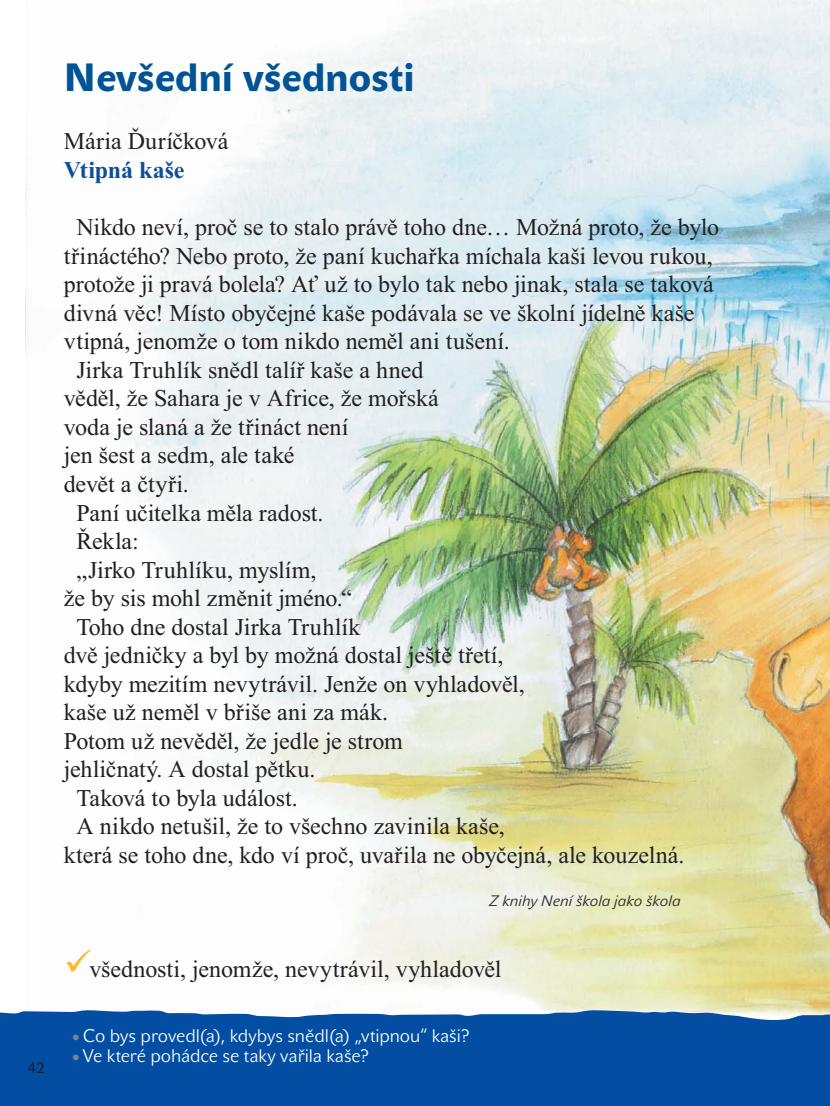
<style>
.page{position:relative;width:830px;height:1106px;background:#fff}
.page>*{position:absolute;margin:0;border:0;box-sizing:border-box;transform-origin:0 0}
.t1{font:39px "John Sans Heavy Pro";letter-spacing:.01em;color:#005496}
.t2{font:24px "Times New Roman";color:#231f20}
.t3{font:700 24px "Times New Roman";letter-spacing:-.005em;color:#0e4e96}
.t4{font:18px "John Sans Lite Pro";color:#fff}
.t5{font:italic 15px "John Sans Lite Pro";letter-spacing:.01em;color:#231f20}
.t6{font:15px "John Sans Text Pro";color:#231f20}
.s1{font-family:"John Sans Heavy Pro";color:#808285}
</style>
<div class="page">
<img style="left:25px;top:0;width:804px;height:1010px">
<div style="left:0;top:1010px;width:829px;height:95px;background:#034ea2"></div>
<svg style="left:66px;top:949px;width:25px;height:23px"></svg>
<h1 class="t1" style="left:64px;top:55px;width:352px">Nevšední všednosti</h1>
<p class="t2" style="left:64px;top:127px;width:166px">Mária Ďuríčková</p>
<p class="t3" style="left:64px;top:156px;width:122px">Vtipná kaše</p>
<p class="t2" style="left:77px;top:213px;width:644px">Nikdo neví, proč se to stalo právě toho dne… Možná proto, že bylo</p>
<p class="t2" style="left:64px;top:241px;width:650px">třináctého? Nebo proto, že paní kuchařka míchala kaši levou rukou,</p>
<p class="t2" style="left:64px;top:270px;width:651px">protože ji pravá bolela? Ať už to bylo tak nebo jinak, stala se taková</p>
<p class="t2" style="left:64px;top:298px;width:632px">divná věc! Místo obyčejné kaše podávala se ve školní jídelně kaše</p>
<p class="t2" style="left:64px;top:327px;width:447px">vtipná, jenomže o tom nikdo neměl ani tušení.</p>
<p class="t2" style="left:77px;top:355px;width:348px">Jirka Truhlík snědl talíř kaše a hned</p>
<p class="t2" style="left:64px;top:384px;width:376px">věděl, že Sahara je v Africe, že mořská</p>
<p class="t2" style="left:64px;top:412px;width:286px">voda je slaná a že třináct není</p>
<p class="t2" style="left:64px;top:441px;width:232px">jen šest a sedm, ale také</p>
<p class="t2" style="left:64px;top:469px;width:127px">devět a čtyři.</p>
<p class="t2" style="left:77px;top:498px;width:248px">Paní učitelka měla radost.</p>
<p class="t2" style="left:77px;top:526px;width:64px">Řekla:</p>
<p class="t2" style="left:77px;top:555px;width:241px">„Jirko Truhlíku, myslím,</p>
<p class="t2" style="left:64px;top:584px;width:289px">že by sis mohl změnit jméno.“</p>
<p class="t2" style="left:77px;top:612px;width:285px">Toho dne dostal Jirka Truhlík</p>
<p class="t2" style="left:64px;top:641px;width:441px">dvě jedničky a byl by možná dostal ještě třetí,</p>
<p class="t2" style="left:64px;top:669px;width:462px">kdyby mezitím nevytrávil. Jenže on vyhladověl,</p>
<p class="t2" style="left:64px;top:698px;width:326px">kaše už neměl v břiše ani za mák.</p>
<p class="t2" style="left:64px;top:726px;width:340px">Potom už nevěděl, že jedle je strom</p>
<p class="t2" style="left:64px;top:755px;width:253px">jehličnatý. A dostal pětku.</p>
<p class="t2" style="left:77px;top:783px;width:223px">Taková to byla událost.</p>
<p class="t2" style="left:77px;top:812px;width:430px">A nikdo netušil, že to všechno zavinila kaše,</p>
<p class="t2" style="left:64px;top:840px;width:622px">která se toho dne, kdo ví proč, uvařila ne obyčejná, ale kouzelná.</p>
<p class="t5" style="left:488px;top:892px;width:193px">Z knihy Není škola jako škola</p>
<p class="t6" style="left:28px;top:1059px;width:18px">42</p>
<p class="t2" style="left:89px;top:954px;width:413px">všednosti, jenomže, nevytrávil, vyhladověl</p>
<p class="t4" style="left:72px;top:1025px;width:398px"><span class="s1">•</span> Co bys provedl(a), kdybys snědl(a) „vtipnou“ kaši?</p>
<p class="t4" style="left:72px;top:1044px;width:298px"><span class="s1">•</span> Ve které pohádce se taky vařila kaše?</p>
</div>
